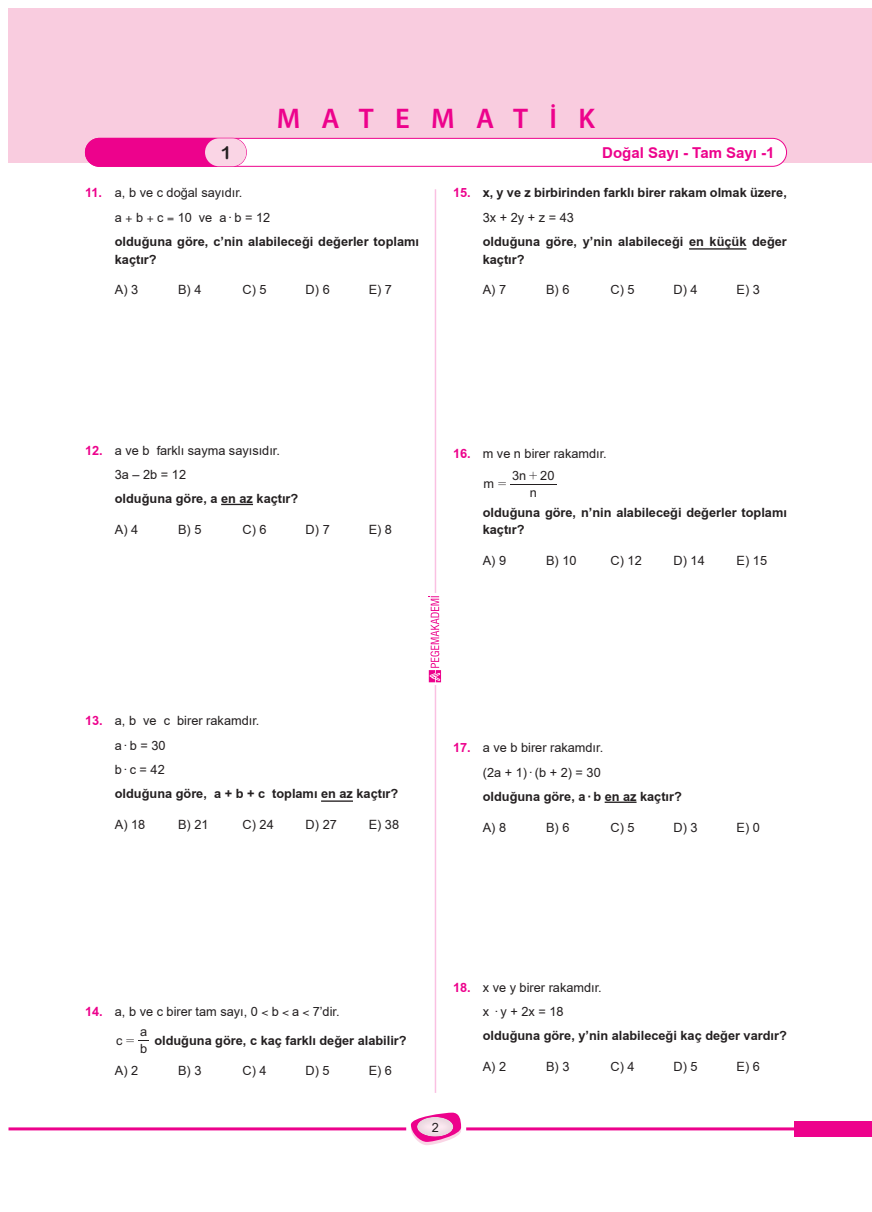
<style>
.page{position:relative;width:872px;height:1212px;background:#fff}
.page>*{position:absolute;margin:0;border:0;box-sizing:border-box;transform-origin:0 0}
.t1{font:600 28.5px "Myriad Pro";letter-spacing:.745em;color:#ed028c}
.t2{font:18px "Arial Rounded MT Bold";color:#231f20}
.t3{font:700 15px "TR Arial";color:#ed028c}
.SORU_KOKU{font:700 12.75px/17.9px "TR Arial";color:#231f20}
.SORU_KOKU-2{font:12.75px "TR Arial";color:#231f20}
.ŞIKLAR{font:12.75px "TR Arial";color:#231f20}
.s1{font-weight:700;color:#ed028c}
.s2{color:#ed028c}
.s3{font-family:"M Ma Greek"}
</style>
<div class="page">
<div style="left:9px;top:9px;width:841px;height:154px;background:#f9ccdf"></div>
<div style="left:85px;top:138px;width:701px;height:28px;background:#fff;border-radius:14px"></div>
<div style="left:85px;top:138px;width:702px;height:29px;border:1px solid #ed028c;border-radius:14px"></div>
<hr style="left:9px;top:1127px;width:397px;height:3px;background:#ed028c">
<hr style="left:466px;top:1127px;width:329px;height:3px;background:#ed028c">
<svg style="left:414px;top:1137px;width:41px;height:8px"></svg>
<div style="left:408px;top:1107px;width:54px;height:30px;background:#231f20;opacity:.35"></div>
<div style="left:794px;top:1121px;width:56px;height:16px;background:#ed028c"></div>
<div style="left:850px;top:1121px;width:22px;height:16px;background:#ed028c"></div>
<hr style="left:435px;top:189px;width:1px;height:904px;background:#ed028c">
<svg style="left:428px;top:593px;width:14px;height:92px"></svg>
<svg style="left:428px;top:596px;width:13px;height:86px"></svg>
<div style="left:850px;top:9px;width:22px;height:154px;background:#f9ccdf"></div>
<div style="left:85px;top:138px;width:161px;height:28px;background:#ed028c;border-radius:14px"></div>
<div style="left:85px;top:138px;width:162px;height:29px;border:1px solid #ed028c;border-radius:14px"></div>
<div style="left:205px;top:138px;width:41px;height:28px;background:#fad5e5;border-radius:14px"></div>
<hr style="left:221px;top:504px;width:32px;height:1px;background:#231f20">
<hr style="left:321px;top:800px;width:32px;height:2px;background:#231f20">
<hr style="left:689px;top:248px;width:57px;height:2px;background:#231f20">
<hr style="left:604px;top:801px;width:32px;height:2px;background:#231f20">
<hr style="left:510px;top:484px;width:46px;height:1px;background:#231f20">
<h1 class="t1" style="left:277px;top:100px;width:320px">MATEMATİK</h1>
<p class="t2" style="left:221px;top:142px;width:12px">1</p>
<p class="t3" style="left:602px;top:142px;width:174px">Doğal Sayı - Tam Sayı -1</p>
<p class="SORU_KOKU-2" style="left:85px;top:184px;width:159px"><span class="s1">11.</span> a, b ve c doğal sayıdır.</p>
<p class="SORU_KOKU-2" style="left:115px;top:208px;width:157px">a b c 10 ve a· b = 12</p>
<p class="SORU_KOKU" style="left:115px;top:233px;width:306px">olduğuna göre, c’nin alabileceği değerler toplamı kaçtır?</p>
<p class="ŞIKLAR" style="left:115px;top:281px;width:25px">A) 3</p>
<p class="ŞIKLAR" style="left:178px;top:281px;width:25px">B) 4</p>
<p class="ŞIKLAR" style="left:243px;top:281px;width:26px">C) 5</p>
<p class="ŞIKLAR" style="left:306px;top:281px;width:26px">D) 6</p>
<p class="ŞIKLAR" style="left:369px;top:281px;width:25px">E) 7</p>
<p class="SORU_KOKU" style="left:453px;top:184px;width:335px"><span class="s2">15.</span> x, y ve z birbirinden farklı birer rakam olmak üzere,</p>
<p class="SORU_KOKU-2" style="left:483px;top:208px;width:93px">3x + 2y + z = 43</p>
<p class="SORU_KOKU" style="left:483px;top:233px;width:306px">olduğuna göre, y’nin alabileceği en küçük değer kaçtır?</p>
<p class="ŞIKLAR" style="left:483px;top:281px;width:25px">A) 7</p>
<p class="ŞIKLAR" style="left:546px;top:281px;width:25px">B) 6</p>
<p class="ŞIKLAR" style="left:610px;top:281px;width:26px">C) 5</p>
<p class="ŞIKLAR" style="left:673px;top:281px;width:26px">D) 4</p>
<p class="ŞIKLAR" style="left:736px;top:281px;width:25px">E) 3</p>
<p class="SORU_KOKU-2" style="left:85px;top:441px;width:196px"><span class="s1">12.</span> a ve b farklı sayma sayısıdır.</p>
<p class="SORU_KOKU-2" style="left:115px;top:466px;width:73px">3a – 2b = 12</p>
<p class="SORU_KOKU" style="left:115px;top:490px;width:185px">olduğuna göre, a en az kaçtır?</p>
<p class="ŞIKLAR" style="left:115px;top:520px;width:25px">A) 4</p>
<p class="ŞIKLAR" style="left:178px;top:520px;width:25px">B) 5</p>
<p class="ŞIKLAR" style="left:243px;top:520px;width:26px">C) 6</p>
<p class="ŞIKLAR" style="left:306px;top:520px;width:26px">D) 7</p>
<p class="ŞIKLAR" style="left:369px;top:520px;width:25px">E) 8</p>
<p class="SORU_KOKU-2" style="left:453px;top:444px;width:155px"><span class="s1">16.</span> m ve n birer rakamdır.</p>
<p class="SORU_KOKU-2" style="left:483px;top:475px;width:25px">m <span class="s3">=</span></p>
<p class="SORU_KOKU-2" style="left:530px;top:484px;width:9px">n</p>
<p class="SORU_KOKU-2" style="left:512px;top:467px;width:44px">3n<span class="s3">+</span>20</p>
<p class="SORU_KOKU" style="left:483px;top:503px;width:306px">olduğuna göre, n’nin alabileceği değerler toplamı kaçtır?</p>
<p class="ŞIKLAR" style="left:483px;top:552px;width:25px">A) 9</p>
<p class="ŞIKLAR" style="left:546px;top:552px;width:32px">B) 10</p>
<p class="ŞIKLAR" style="left:610px;top:552px;width:33px">C) 12</p>
<p class="ŞIKLAR" style="left:673px;top:552px;width:33px">D) 14</p>
<p class="ŞIKLAR" style="left:736px;top:552px;width:32px">E) 15</p>
<p class="SORU_KOKU-2" style="left:85px;top:712px;width:176px"><span class="s1">13.</span> a, b ve c birer rakamdır.</p>
<p class="SORU_KOKU-2" style="left:115px;top:736px;width:52px">a· b = 30</p>
<p class="SORU_KOKU-2" style="left:115px;top:761px;width:51px">b· c = 42</p>
<p class="SORU_KOKU" style="left:115px;top:785px;width:285px">olduğuna göre, a + b + c toplamı en az kaçtır?</p>
<p class="ŞIKLAR" style="left:115px;top:815px;width:32px">A) 18</p>
<p class="ŞIKLAR" style="left:178px;top:815px;width:32px">B) 21</p>
<p class="ŞIKLAR" style="left:243px;top:815px;width:33px">C) 24</p>
<p class="ŞIKLAR" style="left:306px;top:815px;width:33px">D) 27</p>
<p class="ŞIKLAR" style="left:369px;top:815px;width:32px">E) 38</p>
<p class="SORU_KOKU-2" style="left:453px;top:739px;width:152px"><span class="s1">17.</span> a ve b birer rakamdır.</p>
<p class="SORU_KOKU-2" style="left:483px;top:763px;width:120px">(2a + 1)· (b + 2) = 30</p>
<p class="SORU_KOKU" style="left:483px;top:788px;width:201px">olduğuna göre, a· b en az kaçtır?</p>
<p class="ŞIKLAR" style="left:483px;top:818px;width:25px">A) 8</p>
<p class="ŞIKLAR" style="left:546px;top:818px;width:25px">B) 6</p>
<p class="ŞIKLAR" style="left:610px;top:818px;width:26px">C) 5</p>
<p class="ŞIKLAR" style="left:673px;top:818px;width:26px">D) 3</p>
<p class="ŞIKLAR" style="left:736px;top:818px;width:25px">E) 0</p>
<p class="SORU_KOKU-2" style="left:85px;top:1003px;width:256px"><span class="s1">14.</span> a, b ve c birer tam sayı, 0 b a 7’dir.</p>
<p class="SORU_KOKU-2" style="left:116px;top:1031px;width:20px">c <span class="s3">=</span></p>
<p class="SORU_KOKU-2" style="left:140px;top:1040px;width:9px">b</p>
<p class="SORU_KOKU-2" style="left:140px;top:1023px;width:9px">a</p>
<p class="SORU_KOKU" style="left:154px;top:1031px;width:254px">olduğuna göre, c kaç farklı değer alabilir?</p>
<p class="ŞIKLAR" style="left:115px;top:1062px;width:25px">A) 2</p>
<p class="ŞIKLAR" style="left:178px;top:1062px;width:25px">B) 3</p>
<p class="ŞIKLAR" style="left:243px;top:1062px;width:26px">C) 4</p>
<p class="ŞIKLAR" style="left:306px;top:1062px;width:26px">D) 5</p>
<p class="ŞIKLAR" style="left:369px;top:1062px;width:25px">E) 6</p>
<p class="SORU_KOKU-2" style="left:453px;top:978px;width:150px"><span class="s1">18.</span> x ve y birer rakamdır.</p>
<p class="SORU_KOKU-2" style="left:483px;top:1003px;width:82px">x · y + 2x = 18</p>
<p class="SORU_KOKU" style="left:483px;top:1027px;width:305px">olduğuna göre, y’nin alabileceği kaç değer vardır?</p>
<p class="ŞIKLAR" style="left:483px;top:1057px;width:25px">A) 2</p>
<p class="ŞIKLAR" style="left:546px;top:1057px;width:25px">B) 3</p>
<p class="ŞIKLAR" style="left:610px;top:1057px;width:26px">C) 4</p>
<p class="ŞIKLAR" style="left:673px;top:1057px;width:26px">D) 5</p>
<p class="ŞIKLAR" style="left:736px;top:1057px;width:25px">E) 6</p>
<p class="SORU_KOKU-2" style="left:432px;top:1118px;width:9px">2</p>
</div>
